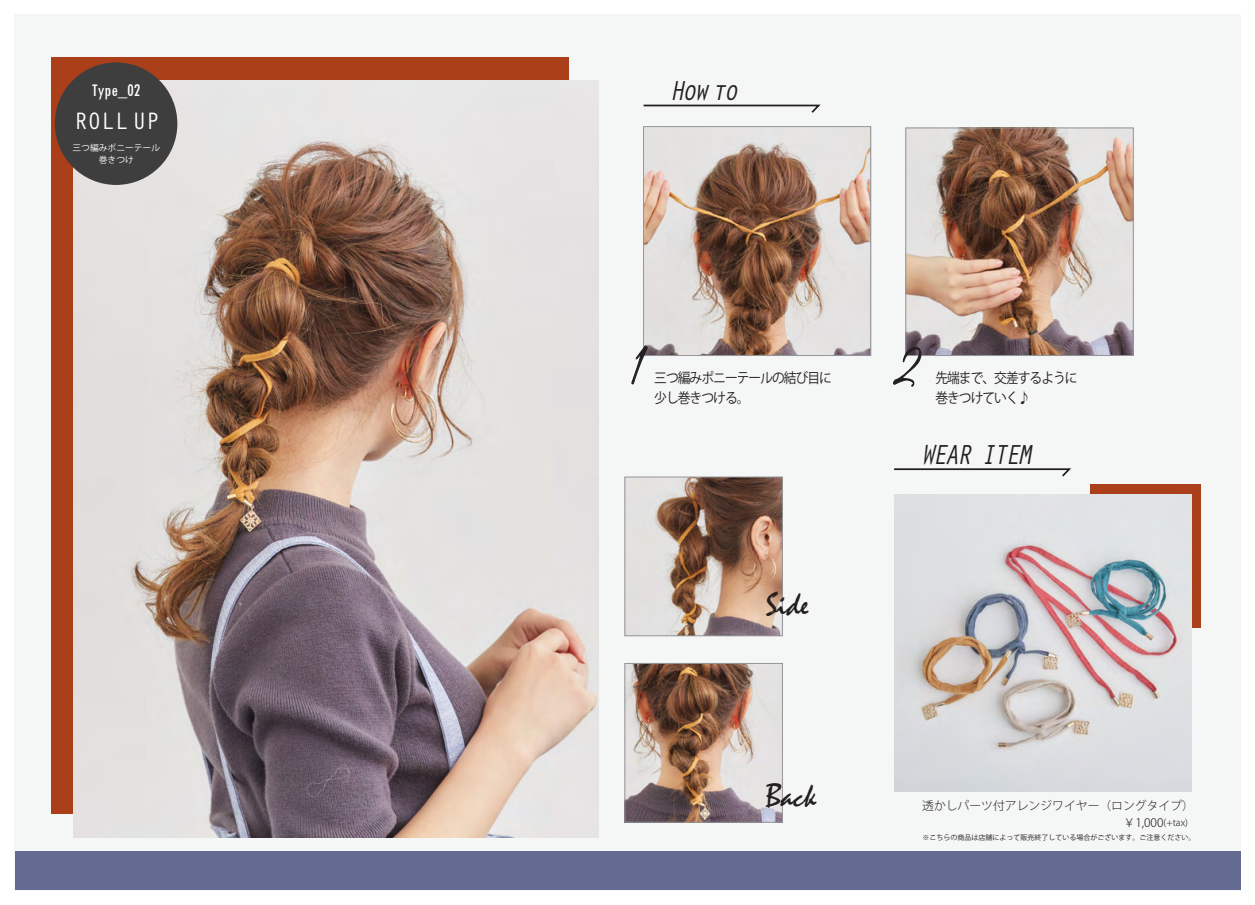
<style>
.page{position:relative;width:1255px;height:905px;background:#fff}
.page>*{position:absolute;margin:0;border:0;box-sizing:border-box;transform-origin:0 0}
.t1{font:89.77px "Lovers Quarrel";color:#231f20;scale:.73 1}
.t2{font:88.02px "Lovers Quarrel";color:#231f20;scale:.73 1}
.t3{font:33.25px "Mistral";color:#231f20}
.t4{font:italic 28.35px "Orator Std";letter-spacing:-.13em;color:#231f20;scale:.91 1}
.t5{font:24.5px "Orator Std";letter-spacing:-.05em;color:#fff}
.t6{font:condensed 18.38px "Tw Cen";color:#fff}
.t7{font:14px/19.2px "Koz Go Pro";letter-spacing:-.075em;color:#231f20;scale:.91 1}
.t8{font:300 11.9px/17.5px "Koz Go Pro";color:#231f20}
.t9{font:8.75px/12.2px "Koz Go Pr 6 N";color:#fff;text-align:center}
.t10{font:7px "Koz Go Pr 6 N";color:#231f20}
.s1{font-size:9.45px}
</style>
<div class="page">
<div style="left:15px;top:57px;width:1225px;height:795px;background:#f5f6f6"></div>
<img style="left:907px;top:130px;width:224px;height:224px">
<div style="left:15px;top:852px;width:1225px;height:38px;background:#656a93"></div>
<svg style="left:642px;top:104px;width:181px;height:11px"></svg>
<div style="left:51px;top:57px;width:517px;height:756px;background:#ab3f19"></div>
<div style="left:905px;top:128px;width:228px;height:228px;border:1px solid #939598"></div>
<img style="left:645px;top:128px;width:224px;height:226px">
<div style="left:643px;top:126px;width:228px;height:230px;border:1px solid #939598"></div>
<svg style="left:631px;top:345px;width:17px;height:40px"></svg>
<svg style="left:892px;top:346px;width:30px;height:82px"></svg>
<svg style="left:892px;top:467px;width:181px;height:11px"></svg>
<img style="left:627px;top:479px;width:153px;height:155px">
<div style="left:625px;top:477px;width:157px;height:159px;border:1px solid #939598"></div>
<img style="left:627px;top:665px;width:153px;height:155px">
<div style="left:625px;top:663px;width:157px;height:159px;border:1px solid #939598"></div>
<img style="left:74px;top:80px;width:525px;height:757px">
<div style="left:55px;top:62px;width:122px;height:123px;background:#3e3e3f;border-radius:50%"></div>
<div style="left:1090px;top:485px;width:110px;height:143px;background:#ab3f19"></div>
<img style="left:894px;top:494px;width:297px;height:298px">
<h3 class="t6" style="left:92px;top:79px;width:50px">Type_02</h3>
<h3 class="t5" style="left:74px;top:103px;width:88px">ROLL UP</h3>
<p class="t9" style="left:73px;top:142px;width:89px">三つ編みポニーテール巻きつけ</p>
<h3 class="t4" style="left:669px;top:70px;width:77px">How to</h3>
<h1 class="t1" style="left:629px;top:318px;width:23px">1</h1>
<h2 class="t2" style="left:894px;top:319px;width:34px">2</h2>
<p class="t7" style="left:654px;top:369px;width:197px">三つ編みポニーテールの結び目に少し巻きつける。</p>
<p class="t7" style="left:935px;top:369px;width:158px">先端まで、交差するように巻きつけていく♪</p>
<h3 class="t3" style="left:766px;top:584px;width:44px">Side</h3>
<h3 class="t3" style="left:766px;top:775px;width:52px">Back</h3>
<h3 class="t4" style="left:920px;top:434px;width:125px">WEAR ITEM</h3>
<p class="t8" style="left:1123px;top:796px;width:72px;text-indent:-201px">透かしパーツ付アレンジワイヤー（ロングタイプ）￥1,000<span class="s1">(+tax)</span></p>
<p class="t10" style="left:922px;top:833px;width:274px">※こちらの商品は店舗によって販売終了している場合がございます。ご注意ください。</p>
</div>
